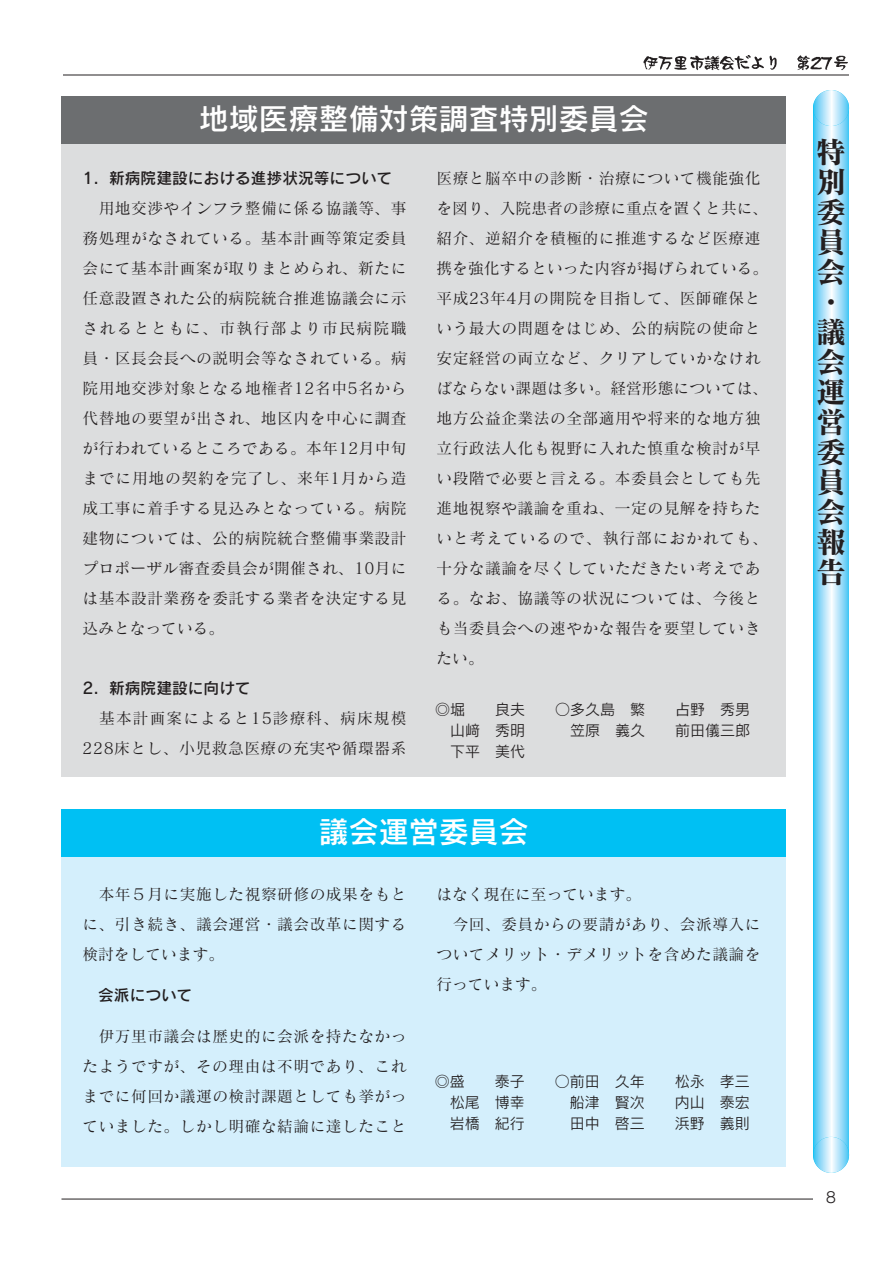
<style>
.page{position:relative;width:894px;height:1263px;background:#fff}
.page>*{position:absolute;margin:0;border:0;box-sizing:border-box;transform-origin:0 0}
.t1{font:30px "Rodin CID DB";color:#fff}
.t2{font:30px/30px "Matisse CID B";color:#231f20;text-align:justify}
.t3{font:15.75px/30px "Matisse CID M";letter-spacing:.03em;color:#231f20;text-align:justify}
.t4{font:15.75px "Rodin CID DB";color:#231f20}
.t5{font:15.75px "Matisse CID M";color:#231f20}
.t6{font:15px "Rodin CID M";color:#231f20}
.s1{font-family:"Rodin S M"}
</style>
<div class="page">
<hr style="left:62px;top:1199px;width:751px;height:1px;background:#231f20">
<hr style="left:63px;top:75px;width:786px;height:1px;background:#231f20">
<img style="left:643px;top:56px;width:14px;height:14px">
<img style="left:657px;top:56px;width:15px;height:14px">
<img style="left:672px;top:56px;width:46px;height:15px">
<img style="left:718px;top:56px;width:30px;height:15px">
<img style="left:748px;top:56px;width:29px;height:14px">
<img style="left:797px;top:56px;width:13px;height:14px">
<img style="left:810px;top:56px;width:10px;height:14px">
<img style="left:820px;top:56px;width:28px;height:14px">
<svg style="left:813px;top:112px;width:36px;height:1039px;background:#a1dff9"></svg>
<svg style="left:813px;top:90px;width:36px;height:36px"></svg>
<svg style="left:813px;top:1137px;width:36px;height:36px"></svg>
<div style="left:62px;top:96px;width:724px;height:680px;background:#dcddde"></div>
<div style="left:62px;top:96px;width:724px;height:48px;background:#6c6e70"></div>
<div style="left:62px;top:810px;width:724px;height:357px;background:#d4effc"></div>
<div style="left:62px;top:809px;width:724px;height:48px;background:#00c0f3"></div>
<h1 class="t1" style="left:199px;top:108px;width:451px">地域医療整備対策調査特別委員会</h1>
<p class="t4" style="left:82px;top:172px;width:312px">1．新病院建設における進捗状況等について</p>
<p class="t3" style="left:82px;top:195px;width:326px;text-indent:16px">用地交渉やインフラ整備に係る協議等、事務処理がなされている。基本計画等策定委員会にて基本計画案が取りまとめられ、新たに任意設置された公的病院統合推進協議会に示されるとともに、市執行部より市民病院職員・区長会長への説明会等なされている。病院用地交渉対象となる地権者12名中5名から代替地の要望が出され、地区内を中心に調査が行われているところである。本年12月中旬までに用地の契約を完了し、来年1月から造成工事に着手する見込みとなっている。病院建物については、公的病院統合整備事業設計プロポーザル審査委員会が開催され、10月には基本設計業務を委託する業者を決定する見込みとなっている。</p>
<p class="t3" style="left:437px;top:165px;width:333px;text-align:left">医療と脳卒中の診断・治療について機能強化を図り、入院患者の診療に重点を置くと共に、紹介、逆紹介を積極的に推進するなど医療連携を強化するといった内容が掲げられている。平成23年4月の開院を目指して、医師確保という最大の問題をはじめ、公的病院の使命と安定経営の両立など、クリアしていかなければならない課題は多い。経営形態については、地方公益企業法の全部適用や将来的な地方独立行政法人化も視野に入れた慎重な検討が早い段階で必要と言える。本委員会としても先進地視察や議論を重ね、一定の見解を持ちたいと考えているので、執行部におかれても、十分な議論を尽くしていただきたい考えである。なお、協議等の状況については、今後とも当委員会への速やかな報告を要望していきたい。</p>
<p class="t4" style="left:82px;top:682px;width:170px">2．新病院建設に向けて</p>
<p class="t3" style="left:82px;top:705px;width:325px;text-align:right">基本計画案によると15診療科、病床規模<br>228床とし、小児救急医療の充実や循環器系</p>
<p class="t6" style="left:435px;top:703px;width:31px">◎堀</p>
<p class="t6" style="left:495px;top:703px;width:31px">良夫</p>
<p class="t6" style="left:555px;top:703px;width:91px">○多久島 繁</p>
<p class="t6" style="left:675px;top:703px;width:76px">占野 秀男</p>
<p class="t6" style="left:450px;top:724px;width:76px">山<span class="s1">増</span> 秀明</p>
<p class="t6" style="left:570px;top:724px;width:76px">笠原 義久</p>
<p class="t6" style="left:675px;top:724px;width:76px">前田儀三郎</p>
<p class="t6" style="left:450px;top:745px;width:76px">下平 美代</p>
<h1 class="t1" style="left:319px;top:821px;width:211px">議会運営委員会</h1>
<p class="t3" style="left:82px;top:881px;width:326px;text-indent:16px">本年５月に実施した視察研修の成果をもとに、引き続き、議会運営・議会改革に関する検討をしています。</p>
<p class="t4" style="left:98px;top:989px;width:96px">会派について</p>
<p class="t3" style="left:82px;top:1023px;width:326px;text-indent:16px">伊万里市議会は歴史的に会派を持たなかったようですが、その理由は不明であり、これまでに何回か議運の検討課題としても挙がっていました。しかし明確な結論に達したこと</p>
<p class="t5" style="left:436px;top:888px;width:206px">はなく現在に至っています。</p>
<p class="t3" style="left:453px;top:911px;width:309px">今回、委員からの要請があり、会派導入に</p>
<p class="t3" style="left:436px;top:941px;width:326px">ついてメリット・デメリットを含めた議論を</p>
<p class="t3" style="left:436px;top:971px;width:112px">行っています。</p>
<p class="t6" style="left:435px;top:1075px;width:31px">◎盛</p>
<p class="t6" style="left:495px;top:1075px;width:31px">泰子</p>
<p class="t6" style="left:555px;top:1075px;width:91px">○前田 久年</p>
<p class="t6" style="left:675px;top:1075px;width:76px">松永 孝三</p>
<p class="t6" style="left:450px;top:1096px;width:76px">松尾 博幸</p>
<p class="t6" style="left:570px;top:1096px;width:76px">船津 賢次</p>
<p class="t6" style="left:675px;top:1096px;width:76px">内山 泰宏</p>
<p class="t6" style="left:450px;top:1117px;width:76px">岩橋 紀行</p>
<p class="t6" style="left:570px;top:1117px;width:76px">田中 啓三</p>
<p class="t6" style="left:675px;top:1117px;width:76px">浜野 義則</p>
<h1 class="t2" style="left:816px;top:141px;width:31px">特別委員会・議会運営委員会報告</h1>
<p class="t6" style="left:826px;top:1191px;width:12px">8</p>
</div>
